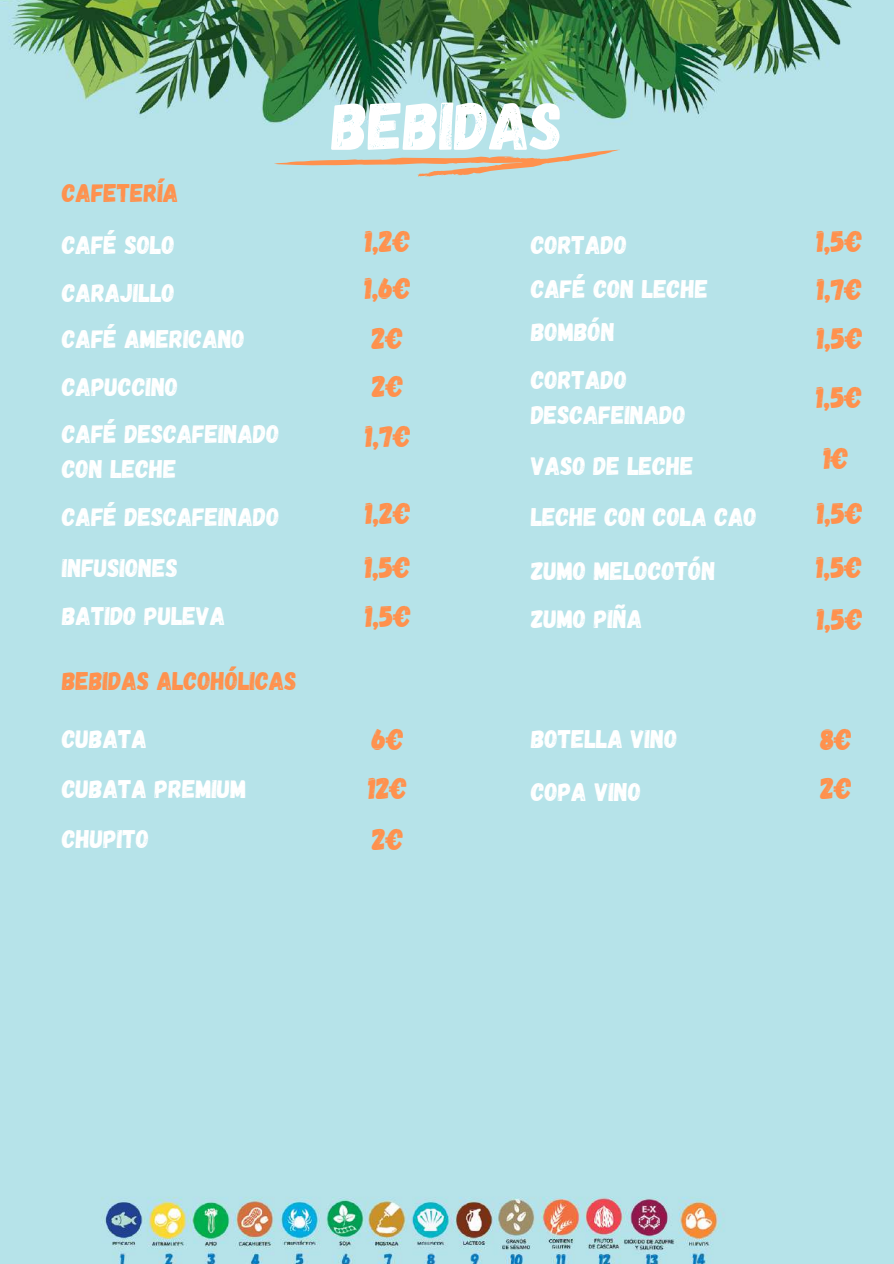
<style>
.page{position:relative;width:894px;height:1264px;background:#fff}
.page>*{position:absolute;margin:0;border:0;box-sizing:border-box;transform-origin:0 0}
.t1{font:67.5px "Gagalin";color:#fff}
.t2{font:30px/48.3px "Gagalin";color:#ff914d}
.t3{font:25.5px/46.8px "Gagalin";color:#fff}
.t4{font:25.5px "Gagalin";color:#ff914d}
</style>
<div class="page">
<img style="left:0;top:0;width:893px;height:1263px">
<svg style="left:272px;top:150px;width:349px;height:27px"></svg>
<h1 class="t1" style="left:332px;top:82px;width:232px">BEBIDAS</h1>
<p class="t4" style="left:62px;top:176px;width:118px">CAFETERÍA</p>
<p class="t3" style="left:62px;top:220px;width:184px">CAFÉ SOLO<br>CARAJILLO<br>CAFÉ AMERICANO</p>
<p class="t3" style="left:531px;top:222px;width:178px;line-height:43.2px">CORTADO<br>CAFÉ CON LECHE<br>BOMBÓN</p>
<p class="t2" style="left:365px;top:216px;width:47px">1,2€</p>
<p class="t2" style="left:364px;top:262px;width:47px">1,6€</p>
<p class="t2" style="left:372px;top:313px;width:33px">2€</p>
<p class="t2" style="left:816px;top:216px;width:47px;text-align:justify">1,5€ 1,7€ 1,5€</p>
<p class="t3" style="left:62px;top:362px;width:118px">CAPUCCINO</p>
<p class="t2" style="left:365px;top:360px;width:47px;line-height:49.9px">2€<br>1,7€</p>
<p class="t3" style="left:62px;top:415px;width:219px;line-height:35px">CAFÉ DESCAFEINADO<br>CON LECHE</p>
<p class="t3" style="left:62px;top:492px;width:219px">CAFÉ DESCAFEINADO</p>
<p class="t2" style="left:365px;top:487px;width:47px">1,2€</p>
<p class="t3" style="left:62px;top:543px;width:117px">INFUSIONES</p>
<p class="t2" style="left:365px;top:541px;width:47px">1,5€</p>
<p class="t3" style="left:62px;top:591px;width:165px">BATIDO PULEVA</p>
<p class="t2" style="left:365px;top:590px;width:47px">1,5€</p>
<p class="t4" style="left:62px;top:664px;width:236px">BEBIDAS ALCOHÓLICAS</p>
<p class="t3" style="left:62px;top:714px;width:87px">CUBATA</p>
<p class="t2" style="left:372px;top:713px;width:33px">6€</p>
<p class="t3" style="left:62px;top:764px;width:186px">CUBATA PREMIUM</p>
<p class="t2" style="left:368px;top:762px;width:40px">12€</p>
<p class="t3" style="left:62px;top:814px;width:89px">CHUPITO</p>
<p class="t2" style="left:372px;top:813px;width:33px">2€</p>
<p class="t3" style="left:531px;top:361px;width:156px;line-height:35px">CORTADO<br>DESCAFEINADO</p>
<p class="t2" style="left:816px;top:371px;width:47px">1,5€</p>
<p class="t3" style="left:531px;top:441px;width:164px">VASO DE LECHE</p>
<p class="t2" style="left:823px;top:432px;width:26px">1€</p>
<p class="t3" style="left:531px;top:489px;width:227px;line-height:53.6px">LECHE CON COLA CAO<br>ZUMO MELOCOTÓN</p>
<p class="t3" style="left:531px;top:594px;width:113px">ZUMO PIÑA</p>
<p class="t2" style="left:816px;top:484px;width:47px;line-height:54.4px">1,5€<br>1,5€</p>
<p class="t2" style="left:816px;top:593px;width:47px">1,5€</p>
<p class="t3" style="left:531px;top:712px;width:148px;line-height:52.3px">BOTELLA VINO<br>COPA VINO</p>
<p class="t2" style="left:820px;top:712px;width:33px;line-height:49.3px">8€<br>2€</p>
</div>
